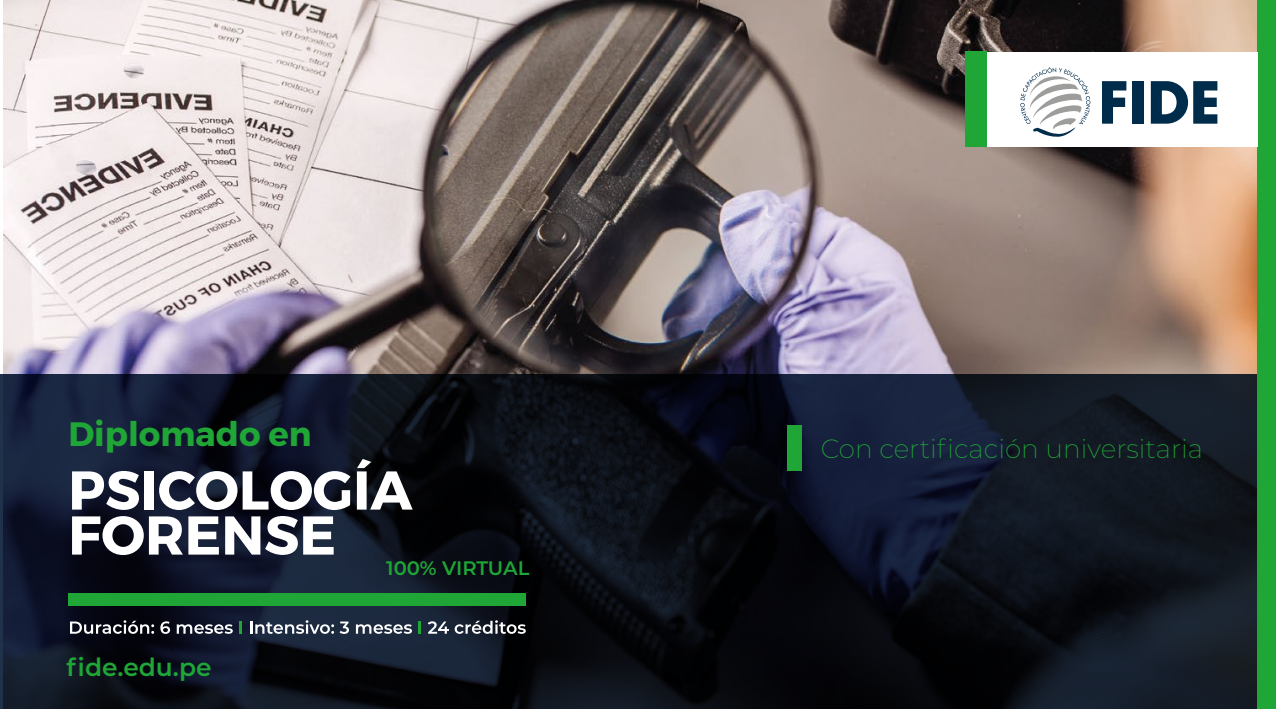
<style>
.page{position:relative;width:1276px;height:709px;background:#fff}
.page>*{position:absolute;margin:0;border:0;box-sizing:border-box;transform-origin:0 0}
.t1{font:700 54.5px/45px "Montserrat";color:#fff}
.t2{font:700 33.8px "Montserrat";color:#1fa637}
.t3{font:200 26.4px "Montserrat";color:#1fa637}
.t4{font:600 24.9px "Montserrat";color:#1fa637}
.t5{font:600 19.5px "Montserrat";letter-spacing:-.005em;color:#1fa637}
</style>
<div class="page">
<img style="left:3px;top:0;width:1254px;height:374px">
<svg style="left:0;top:374px;width:1257px;height:335px;background:#0d121e"></svg>
<div style="left:787px;top:425px;width:15px;height:46px;background:#1fa637"></div>
<div style="left:1257px;top:0;width:19px;height:709px;background:#1fa637"></div>
<div style="left:68px;top:593px;width:458px;height:13px;background:#1fa637"></div>
<div style="left:965px;top:52px;width:292px;height:94px;background:#fff"></div>
<div style="left:965px;top:51px;width:21px;height:96px;background:#1fa637"></div>
<svg style="left:1020px;top:67px;width:70px;height:70px"></svg>
<svg style="left:1102px;top:81px;width:24px;height:43px"></svg>
<div style="left:1132px;top:81px;width:11px;height:43px;background:#002c4c"></div>
<svg style="left:1150px;top:81px;width:67px;height:43px"></svg>
<svg style="left:70px;top:620px;width:84px;height:14px"></svg>
<svg style="left:160px;top:621px;width:10px;height:13px"></svg>
<svg style="left:177px;top:624px;width:56px;height:10px"></svg>
<svg style="left:240px;top:621px;width:2px;height:12px"></svg>
<svg style="left:250px;top:620px;width:84px;height:14px"></svg>
<svg style="left:340px;top:621px;width:9px;height:13px"></svg>
<svg style="left:356px;top:624px;width:56px;height:10px"></svg>
<svg style="left:419px;top:621px;width:2px;height:12px"></svg>
<svg style="left:428px;top:621px;width:21px;height:12px"></svg>
<svg style="left:455px;top:620px;width:71px;height:14px"></svg>
<p class="t2" style="left:68px;top:413px;width:245px">Diplomado en</p>
<h1 class="t1" style="left:68px;top:468px;width:346px">PSICOLOGÍA<br>FORENSE</h1>
<p class="t4" style="left:67px;top:650px;width:146px">fide.edu.pe</p>
<p class="t5" style="left:386px;top:554px;width:145px">100% VIRTUAL</p>
<p class="t3" style="left:821px;top:431px;width:384px">Con certificación universitaria</p>
</div>
